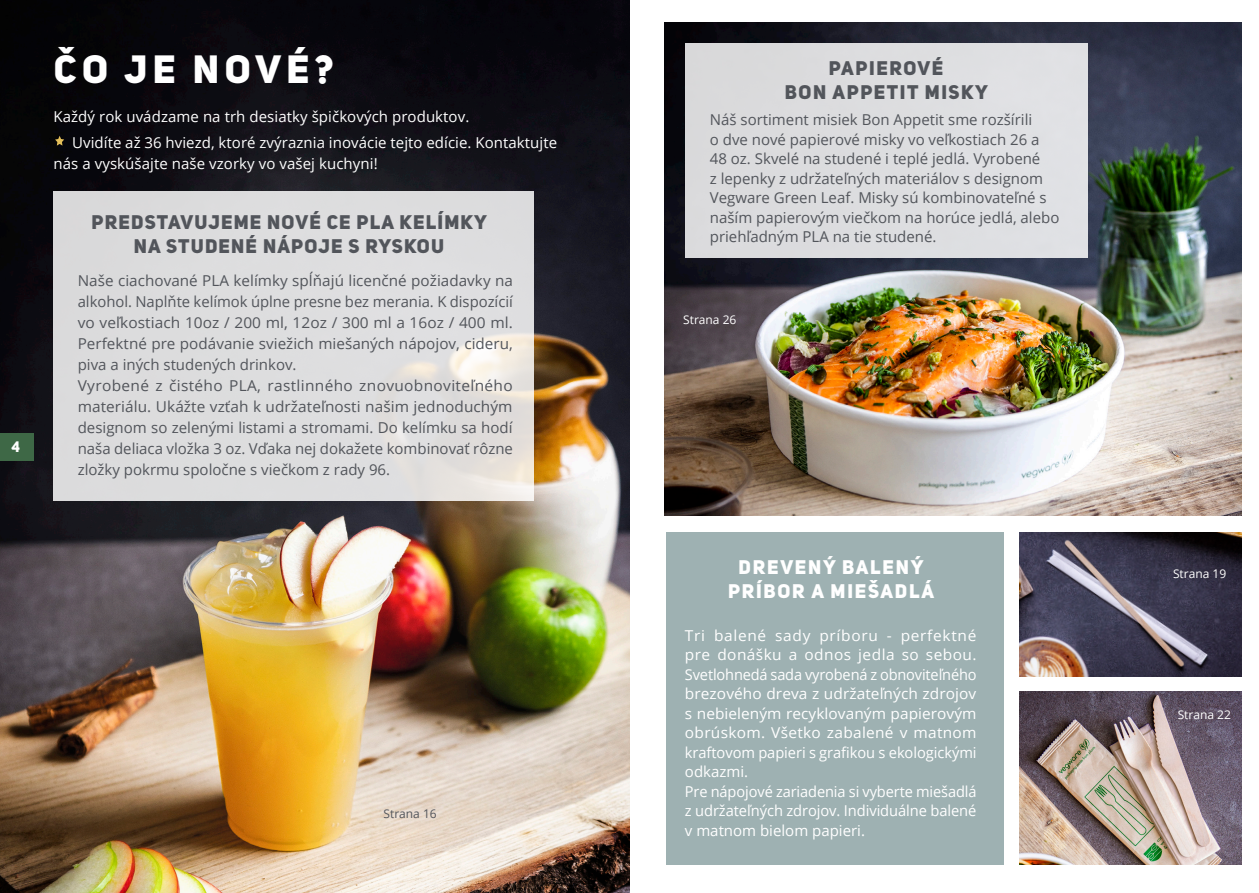
<style>
.page{position:relative;width:1259px;height:893px;background:#fff}
.page>*{position:absolute;margin:0;border:0;box-sizing:border-box;transform-origin:0 0}
.t1{font:39px "Uni Sans Heavy CAPS";letter-spacing:.14em;color:#fff}
.t2{font:19.5px "Uni Sans Heavy CAPS";letter-spacing:.06em;color:#52555b}
.t3{font:19.5px/24px "Uni Sans Heavy CAPS";letter-spacing:.09em;color:#fff;text-align:center}
.t4{font:19.5px "Uni Sans Heavy CAPS";letter-spacing:.08em;color:#52555b}
.t5{font:15px/21px "Open Sans";color:#52555b;text-align:justify}
.t6{font:15px/19.5px "Open Sans";letter-spacing:.005em;color:#fff;text-align:justify}
.t7{font:15px "Uni Sans Heavy CAPS";color:#fff}
.t8{font:12px "Open Sans";color:#fff}
.t9{font:12px "Open Sans";color:#52555b}
</style>
<div class="page">
<img style="left:1019px;top:692px;width:223px;height:172px">
<img style="left:1019px;top:533px;width:223px;height:143px">
<img style="left:665px;top:22px;width:576px;height:494px">
<div style="left:666px;top:533px;width:337px;height:332px;background:#9eb1b2"></div>
<div style="left:685px;top:43px;width:402px;height:214px;background:#dddddf"></div>
<img style="left:0;top:0;width:629px;height:893px">
<div style="left:53px;top:191px;width:481px;height:309px;background:#ddddde"></div>
<div style="left:0;top:433px;width:34px;height:27px;background:#3e6846"></div>
<svg style="left:55px;top:136px;width:9px;height:10px"></svg>
<p class="t7" style="left:12px;top:437px;width:10px">4</p>
<p class="t1" style="left:54px;top:45px;width:281px">ČO JE NOVÉ?</p>
<p class="t6" style="left:53px;top:106px;width:417px">Každý rok uvádzame na trh desiatky špičkových produktov.</p>
<p class="t6" style="left:53px;top:131px;width:505px;line-height:21px;text-indent:19px">Uvidíte až 36 hviezd, ktoré zvýraznia inovácie tejto edície. Kontaktujte nás a vyskúšajte naše vzorky vo vašej kuchyni!</p>
<p class="t2" style="left:91px;top:210px;width:397px">PREDSTAVUJEME NOVÉ CE PLA KELÍMKY</p>
<p class="t2" style="left:134px;top:234px;width:312px">NA STUDENÉ NÁPOJE S RYSKOU</p>
<p class="t5" style="left:78px;top:269px;width:437px">Naše ciachované PLA kelímky spĺňajú licenčné požiadavky na alkohol. Naplňte kelímok úplne presne bez merania. K dispozícií vo veľkostiach 10oz / 200 ml, 12oz / 300 ml a 16oz / 400 ml.<br>Perfektné pre podávanie sviežich miešaných nápojov, cideru, piva a iných studených drinkov.</p>
<p class="t5" style="left:78px;top:374px;width:437px">Vyrobené z čistého PLA, rastlinného znovuobnoviteľného materiálu. Ukážte vzťah k udržateľnosti našim jednoduchým designom so zelenými listami a stromami. Do kelímku sa hodí naša deliaca vložka 3 oz. Vďaka nej dokažete kombinovať rôzne zložky pokrmu spoločne s viečkom z rady 96.</p>
<p class="t9" style="left:383px;top:806px;width:55px">Strana 16</p>
<p class="t4" style="left:829px;top:56px;width:116px">PAPIEROVÉ</p>
<p class="t4" style="left:785px;top:80px;width:205px">BON APPETIT MISKY</p>
<p class="t5" style="left:710px;top:110px;width:351px;line-height:19.5px;text-align:left">Náš sortiment misiek Bon Appetit sme rozšírili<br>o dve nové papierové misky vo veľkostiach 26 a 48 oz. Skvelé na studené i teplé jedlá. Vyrobené<br>z lepenky z udržateľných materiálov s designom Vegware Green Leaf. Misky sú kombinovateľné s naším papierovým viečkom na horúce jedlá, alebo priehľadným PLA na tie studené.</p>
<p class="t8" style="left:683px;top:311px;width:55px">Strana 26</p>
<p class="t3" style="left:728px;top:554px;width:207px">DREVENÝ BALENÝ<br>PRÍBOR A MIEŠADLÁ</p>
<p class="t6" style="left:685px;top:625px;width:293px">Tri balené sady príboru - perfektné pre donášku a odnos jedla so sebou.<br>Svetlohnedá sada vyrobená z obnoviteľného brezového dreva z udržateľných zdrojov s nebieleným recyklovaným papierovým obrúskom. Všetko zabalené v matnom kraftovom papieri s grafikou s ekologickými odkazmi.</p>
<p class="t6" style="left:685px;top:781px;width:293px">Pre nápojové zariadenia si vyberte miešadlá z udržateľných zdrojov. Individuálne balené v matnom bielom papieri.</p>
<p class="t8" style="left:1173px;top:565px;width:55px">Strana 19</p>
<p class="t8" style="left:1177px;top:706px;width:55px">Strana 22</p>
</div>
